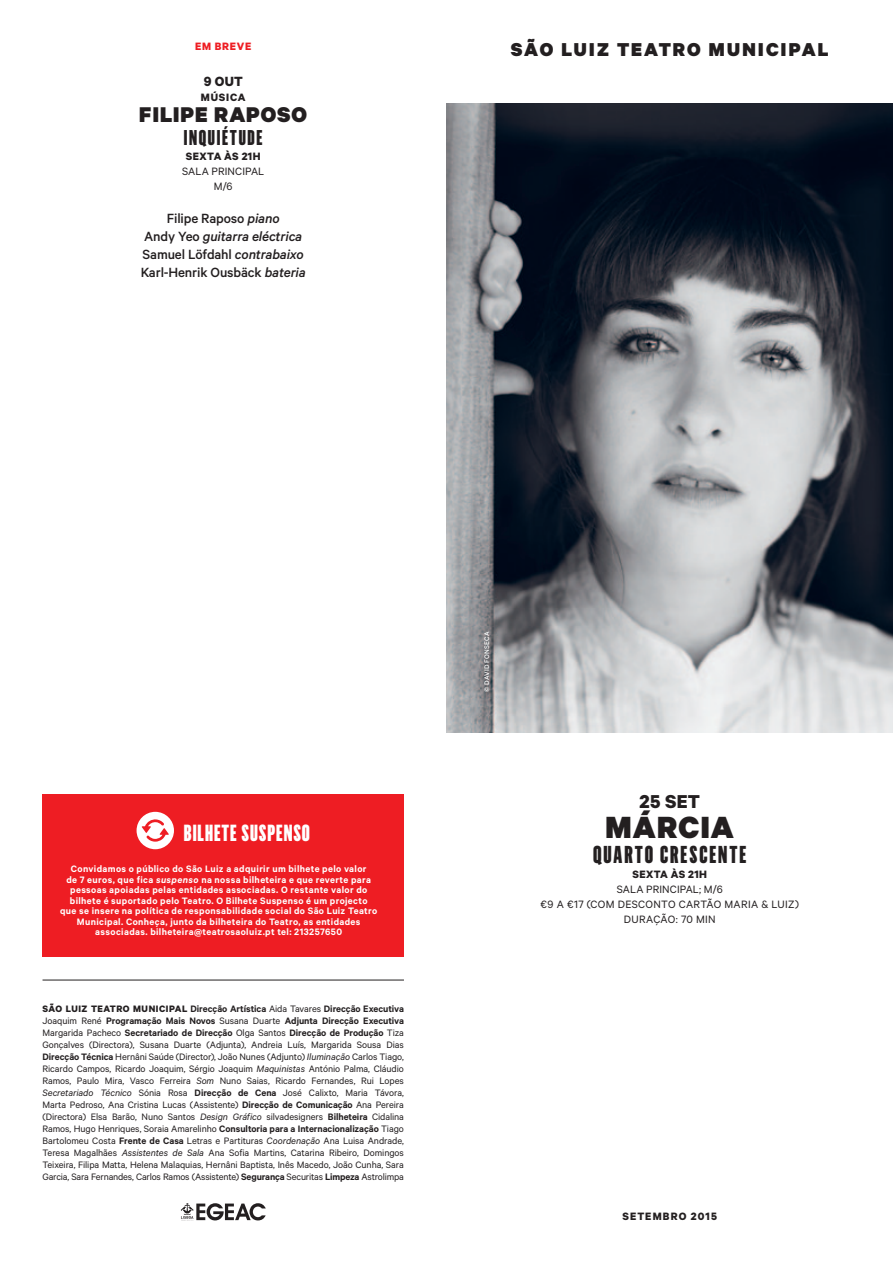
<style>
.page{position:relative;width:893px;height:1263px;background:#fff}
.page>*{position:absolute;margin:0;border:0;box-sizing:border-box;transform-origin:0 0}
.t1{font:900 34.5px "Calibre";letter-spacing:.035em;color:#231f20}
.t2{font:900 24px "Flama Ultracondensed";letter-spacing:.08em;color:#231f20}
.t3{font:900 24px "Calibre";letter-spacing:.04em;color:#231f20}
.t4{font:900 22.95px "Flama Ultracondensed";letter-spacing:.04em;color:#fff}
.t5{font:900 21px "Calibre";letter-spacing:.1em;color:#231f20}
.t6{font:900 21px "Flama Ultracondensed";letter-spacing:.08em;color:#231f20}
.t7{font:700 21px "Calibre";color:#231f20}
.t8{font:500 15px/18px "Calibre";letter-spacing:-.01em;color:#231f20;text-align:center}
.t9{font:700 15px "Calibre";color:#231f20}
.t10{font:12px/15px "Calibre";letter-spacing:.015em;color:#231f20}
.t11{font:700 12px "Calibre";letter-spacing:.035em;color:#231f20}
.t12{font:700 12px "Calibre";letter-spacing:.095em;color:#231f20}
.t13{font:700 12px "Calibre";letter-spacing:.065em;color:#ee1d23}
.t14{font:700 12px "Calibre";letter-spacing:.055em;color:#231f20}
.t15{font:10.5px/12px "Calibre";letter-spacing:-.015em;color:#231f20;text-align:justify}
.t16{font:600 10.5px/10.5px "Calibre";letter-spacing:.035em;color:#fff;text-align:center}
.t17{font:500 7.5px "Calibre";letter-spacing:.025em;color:#fff}
.s1{font-style:italic}
.s2{font-weight:700}
.s3{font-weight:600}
</style>
<div class="page">
<svg style="left:181px;top:1203px;width:85px;height:18px"></svg>
<div style="left:43px;top:794px;width:361px;height:162px;background:#ee1d23"></div>
<div style="left:137px;top:812px;width:37px;height:37px;background:#fff;border-radius:50%"></div>
<svg style="left:142px;top:819px;width:27px;height:23px"></svg>
<hr style="left:43px;top:980px;width:361px;height:1px;background:#231f20">
<img style="left:446px;top:104px;width:447px;height:629px">
<p class="t13" style="left:195px;top:39px;width:58px">EM BREVE</p>
<h3 class="t9" style="left:204px;top:72px;width:41px">9 OUT</h3>
<p class="t14" style="left:201px;top:90px;width:46px">MÚSICA</p>
<h2 class="t3" style="left:139px;top:100px;width:169px">FILIPE RAPOSO</h2>
<h3 class="t6" style="left:184px;top:124px;width:80px">INQUIÉTUDE</h3>
<p class="t11" style="left:186px;top:149px;width:76px">SEXTA ÀS 21H</p>
<p class="t10" style="left:182px;top:163px;width:8px">sala</p>
<p class="t10" style="left:212px;top:163px;width:23px">principal<br>M/6</p>
<h3 class="t8" style="left:141px;top:209px;width:167px">Filipe Raposo <span class="s1">piano<br></span>Andy Yeo <span class="s1">guitarra eléctrica<br></span>Samuel Löfdahl <span class="s1">contrabaixo<br></span>Karl-Henrik Ousbäck <span class="s1">bateria</span></h3>
<h3 class="t5" style="left:511px;top:37px;width:319px">SÃO LUIZ TEATRO MUNICIPAL</h3>
<h3 class="t4" style="left:184px;top:819px;width:128px">BILHETE SUSPENSO</h3>
<p class="t16" style="left:60px;top:864px;width:319px">Convidamos o público do São Luiz a adquirir um bilhete pelo valor<br>de 7 euros, que fica <span class="s1">suspenso</span> na nossa bilheteira e que reverte para pessoas apoiadas pelas entidades associadas. O restante valor do bilhete é suportado pelo Teatro. O Bilhete Suspenso é um projecto<br>que se insere na política de responsabilidade social do São Luiz Teatro Municipal. Conheça, junto da bilheteira do Teatro, as entidades associadas. bilheteira@teatrosaoluiz.pt tel: 213257650</p>
<p class="t15" style="left:43px;top:1002px;width:363px"><span class="s2">SÃO LUIZ TEATRO MUNICIPAL</span> <span class="s3">Direcção Artística</span> Aida Tavares <span class="s3">Direcção Executiva </span>Joaquim René <span class="s3">Programação Mais Novos</span> Susana Duarte <span class="s3">Adjunta Direcção Executiva </span>Margarida Pacheco <span class="s3">Secretariado de Direcção</span> Olga Santos <span class="s3">Direcção de Produção</span> Tiza Gonçalves (Directora), Susana Duarte (Adjunta), Andreia Luís, Margarida Sousa Dias <span class="s3">Direcção Técnica</span> Hernâni Saúde (Director), João Nunes (Adjunto) <span class="s1">Iluminação</span> Carlos Tiago, Ricardo Campos, Ricardo Joaquim, Sérgio Joaquim <span class="s1">Maquinistas</span> António Palma, Cláudio Ramos, Paulo Mira, Vasco Ferreira <span class="s1">Som</span> Nuno Saias, Ricardo Fernandes, Rui Lopes <span class="s1">Secretariado Técnico</span> Sónia Rosa <span class="s3">Direcção de Cena</span> José Calixto, Maria Távora, Marta Pedroso, Ana Cristina Lucas (Assistente) <span class="s3">Direcção de Comunicação</span> Ana Pereira (Directora) Elsa Barão, Nuno Santos <span class="s1">Design Gráfico</span> silvadesigners <span class="s3">Bilheteira</span> Cidalina Ramos, Hugo Henriques, Soraia Amarelinho <span class="s3">Consultoria para a Internacionalização</span> Tiago Bartolomeu Costa <span class="s3">Frente de Casa</span> Letras e Partituras <span class="s1">Coordenação</span> Ana Luisa Andrade, Teresa Magalhães <span class="s1">Assistentes de Sala</span> Ana Sofia Martins, Catarina Ribeiro, Domingos Teixeira, Filipa Matta, Helena Malaquias, Hernâni Baptista, Inês Macedo, João Cunha, Sara Garcia, Sara Fernandes, Carlos Ramos (Assistente) <span class="s3">Segurança</span> Securitas <span class="s3">Limpeza</span> Astrolimpa</p>
<p class="t17" style="left:482px;top:692px;width:61px;rotate:-90deg">© david fonseca</p>
<h3 class="t7" style="left:639px;top:788px;width:39px">25 SET</h3>
<h1 class="t1" style="left:605px;top:805px;width:130px">MÁRCIA</h1>
<h2 class="t2" style="left:593px;top:840px;width:155px">QUARTO CRESCENTE</h2>
<p class="t11" style="left:632px;top:867px;width:76px">SEXTA ÀS 21H</p>
<p class="t10" style="left:617px;top:882px;width:14px">Sala</p>
<p class="t10" style="left:646px;top:882px;width:14px">Principal</p>
<p class="t10" style="left:699px;top:882px;width:25px">; M/6</p>
<p class="t10" style="left:541px;top:897px;width:59px">€9 A €17 (com</p>
<p class="t10" style="left:618px;top:897px;width:9px">desconto</p>
<p class="t10" style="left:679px;top:897px;width:62px">Cartão Maria</p>
<p class="t10" style="left:761px;top:897px;width:39px">&amp; Luiz)</p>
<p class="t10" style="left:624px;top:912px;width:94px">Duração: 70 MIN</p>
<p class="t12" style="left:622px;top:1209px;width:96px">SETEMBRO 2015</p>
</div>
